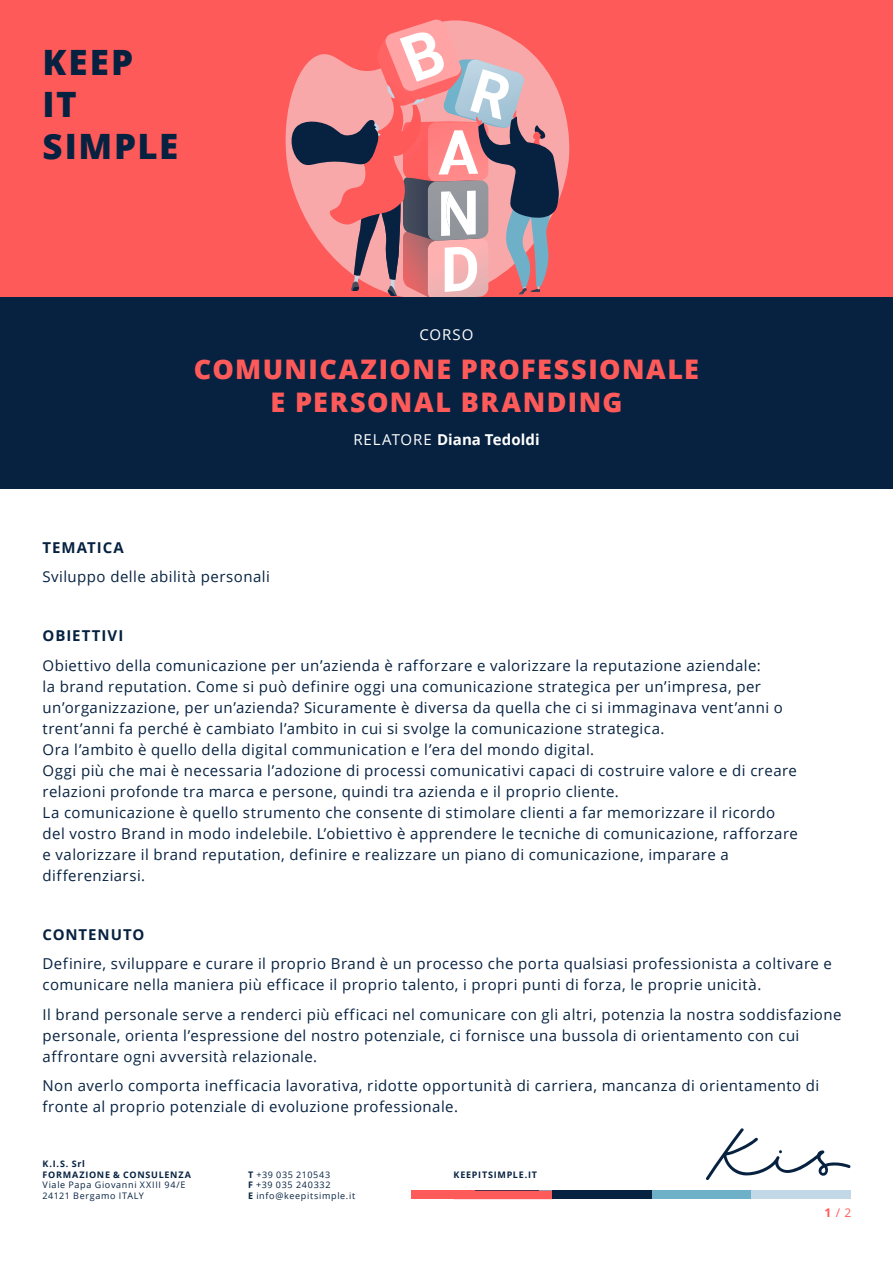
<style>
.page{position:relative;width:893px;height:1263px;background:#fff}
.page>*{position:absolute;margin:0;border:0;box-sizing:border-box;transform-origin:0 0}
.t1{font:800 34.95px/41.8px "Open Sans";letter-spacing:.05em;color:#072241}
.t2{font:800 27px/33px "Open Sans";letter-spacing:.055em;color:#ff5a5a;text-align:center}
.t3{font:15px/21px "Open Sans";letter-spacing:.03em;color:#072241}
.t4{font:700 15px "Open Sans";letter-spacing:.065em;color:#072241}
.t5{font:700 15px "Open Sans";letter-spacing:.005em;color:#fff}
.t6{font:15px "Open Sans";letter-spacing:.06em;color:#fff}
.t7{font:12px "Open Sans";color:#ff5a5a}
.t8{font:9px/10.8px "Open Sans";letter-spacing:.075em;color:#072241}
.t9{font:700 9px/10.8px "Open Sans";letter-spacing:.08em;color:#072241}
.s1{font-weight:400}
.s2{font-weight:700}
</style>
<div class="page">
<div style="left:411px;top:1191px;width:64px;height:8px;background:#ff5a5a"></div>
<div style="left:454px;top:1191px;width:99px;height:8px;background:#ff5a5a"></div>
<div style="left:553px;top:1191px;width:99px;height:8px;background:#072241"></div>
<div style="left:652px;top:1191px;width:99px;height:8px;background:#6db0c8"></div>
<div style="left:751px;top:1191px;width:99px;height:8px;background:#c3d8e7"></div>
<svg style="left:705px;top:1128px;width:146px;height:52px"></svg>
<div style="left:0;top:0;width:893px;height:298px;background:#ff5a5a"></div>
<svg style="left:286px;top:94px;width:283px;height:204px"></svg>
<svg style="left:288px;top:20px;width:271px;height:278px"></svg>
<div style="left:0;top:298px;width:893px;height:191px;background:#072241"></div>
<h1 class="t1" style="left:43px;top:40px;width:137px">KEEP<br>IT<br>SIMPLE</h1>
<p class="t6" style="left:420px;top:325px;width:55px">CORSO</p>
<h2 class="t2" style="left:194px;top:352px;width:507px">COMUNICAZIONE PROFESSIONALE<br>E PERSONAL BRANDING</h2>
<p class="t5" style="left:353px;top:429px;width:188px"><span class="s1">RELATORE</span> Diana Tedoldi</p>
<p class="t4" style="left:43px;top:537px;width:83px">TEMATICA</p>
<p class="t3" style="left:43px;top:566px;width:229px">Sviluppo delle abilità personali</p>
<p class="t4" style="left:43px;top:625px;width:82px">OBIETTIVI</p>
<p class="t3" style="left:43px;top:654px;width:757px">Obiettivo della comunicazione per un’azienda è rafforzare e valorizzare la reputazione aziendale:<br>la brand reputation. Come si può definire oggi una comunicazione strategica per un’impresa, per un’organizzazione, per un’azienda? Sicuramente è diversa da quella che ci si immaginava vent’anni o trent’anni fa perché è cambiato l’ambito in cui si svolge la comunicazione strategica.<br>Ora l’ambito è quello della digital communication e l’era del mondo digital.<br>Oggi più che mai è necessaria l’adozione di processi comunicativi capaci di costruire valore e di creare relazioni profonde tra marca e persone, quindi tra azienda e il proprio cliente.<br>La comunicazione è quello strumento che consente di stimolare clienti a far memorizzare il ricordo del vostro Brand in modo indelebile. L’obiettivo è apprendere le tecniche di comunicazione, rafforzare e valorizzare il brand reputation, definire e realizzare un piano di comunicazione, imparare a differenziarsi.</p>
<p class="t4" style="left:43px;top:924px;width:103px">CONTENUTO</p>
<p class="t3" style="left:43px;top:953px;width:791px">Definire, sviluppare e curare il proprio Brand è un processo che porta qualsiasi professionista a coltivare e comunicare nella maniera più efficace il proprio talento, i propri punti di forza, le proprie unicità.</p>
<p class="t3" style="left:43px;top:1003px;width:800px">Il brand personale serve a renderci più efficaci nel comunicare con gli altri, potenzia la nostra soddisfazione personale, orienta l’espressione del nostro potenziale, ci fornisce una bussola di orientamento con cui affrontare ogni avversità relazionale.</p>
<p class="t3" style="left:43px;top:1075px;width:778px">Non averlo comporta inefficacia lavorativa, ridotte opportunità di carriera, mancanza di orientamento di fronte al proprio potenziale di evoluzione professionale.</p>
<p class="t9" style="left:43px;top:1158px;width:150px">K.I.S. Srl<br>FORMAZIONE &amp; CONSULENZA</p>
<p class="t8" style="left:43px;top:1179px;width:144px">Viale Papa Giovanni XXIII 94/E<br>24121 Bergamo ITALY</p>
<p class="t8" style="left:248px;top:1169px;width:109px"><span class="s2">T</span> +39 035 210543<br><span class="s2">F</span> +39 035 240332<br><span class="s2">E</span> info@keepitsimple.it</p>
<p class="t9" style="left:454px;top:1169px;width:85px">KEEPITSIMPLE.IT</p>
<p class="t7" style="left:825px;top:1205px;width:28px"><span class="s2">1</span> / 2</p>
</div>
